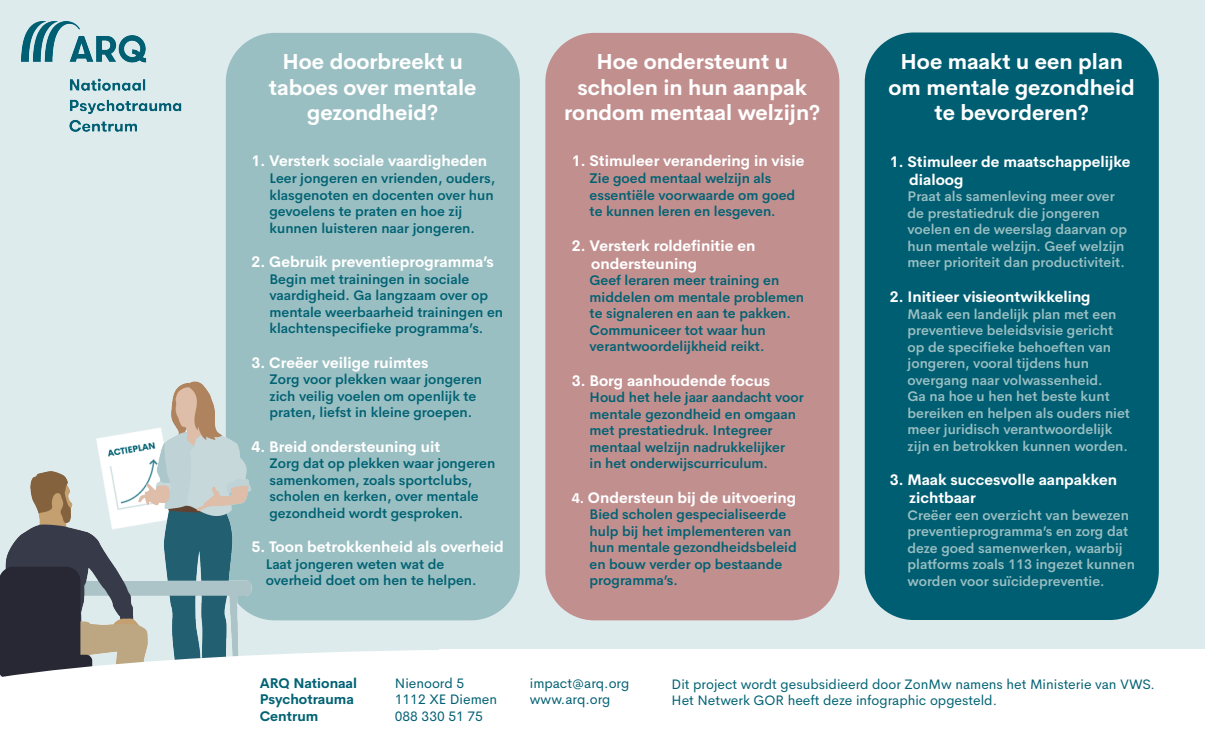
<style>
.page{position:relative;width:1205px;height:745px;background:#fff}
.page>*{position:absolute;margin:0;border:0;box-sizing:border-box;transform-origin:0 0}
.t1{font:700 21.25px/25.5px "Cerebri Sans";color:#fff;text-align:center}
.t2{font:700 15px/18px "Cerebri Sans";color:#fff}
.t3{font:600 13.75px/16.5px "Cerebri Sans";color:#006273}
.t4{font:600 13.75px/16.5px "Cerebri Sans";color:#9abfc2}
.t5{font:13.75px "Cerebri Sans";color:#006273}
.t6{font:13.75px "Cerebri Sans";color:#005f73}
.t7{font:700 13.75px "Cerebri Sans";color:#006273}
.s1{font-size:13.75px}
.s2{color:#006273}
</style>
<div class="page">
<div style="left:0;top:0;width:1204px;height:744px;background:#deebed"></div>
<div style="left:439px;top:649px;width:766px;height:95px;background:#fff"></div>
<div style="left:226px;top:33px;width:294px;height:587px;background:#9abfc2;border-radius:49px"></div>
<div style="left:865px;top:32px;width:293px;height:587px;background:#005e72;border-radius:49px"></div>
<div style="left:545px;top:33px;width:294px;height:587px;background:#c28f8f;border-radius:49px"></div>
<img style="left:21px;top:22px;width:161px;height:110px">
<img style="left:0;top:278px;width:359px;height:371px">
<svg style="left:0;top:649px;width:439px;height:95px;background:#f0f1f1"></svg>
<p class="t1" style="left:269px;top:47px;width:209px">Hoe doorbreekt u taboes over mentale gezondheid?</p>
<p class="t1" style="left:888px;top:47px;width:248px">Hoe maakt u een plan om mentale gezondheid te bevorderen?</p>
<p class="t1" style="left:564px;top:47px;width:257px">Hoe ondersteunt u scholen in hun aanpak rondom mentaal welzijn?</p>
<p class="t2" style="left:252px;top:151px;width:237px">1. Versterk sociale vaardigheden</p>
<p class="t3" style="left:269px;top:169px;width:227px">Leer jongeren en vrienden, ouders, klasgenoten en docenten over hun gevoelens te praten en hoe zij kunnen luisteren naar jongeren.</p>
<p class="t2" style="left:252px;top:251px;width:244px">2. Gebruik preventieprogramma’s</p>
<p class="t3" style="left:269px;top:269px;width:235px">Begin met trainingen in sociale vaardigheid. Ga langzaam over op mentale weerbaarheid trainingen en klachtenspecifieke programma’s.</p>
<p class="t2" style="left:252px;top:352px;width:178px">3. Creëer veilige ruimtes</p>
<p class="t3" style="left:269px;top:370px;width:214px">Zorg voor plekken waar jongeren zich veilig voelen om openlijk te praten, liefst in kleine groepen.</p>
<p class="t2" style="left:252px;top:436px;width:190px">4. Breid ondersteuning uit</p>
<p class="t3" style="left:269px;top:454px;width:227px">Zorg dat op plekken waar jongeren samenkomen, zoals sportclubs,</p>
<p class="t3" style="left:269px;top:487px;width:211px">scholen en kerken, over mentale gezondheid wordt gesproken.</p>
<p class="t2" style="left:252px;top:536px;width:254px">5. Toon betrokkenheid als overheid</p>
<p class="t3" style="left:266px;top:554px;width:212px">Laat jongeren weten wat de overheid doet om hen te helpen.</p>
<p class="t2" style="left:572px;top:151px;width:234px">1. Stimuleer verandering in visie</p>
<p class="t3" style="left:589px;top:169px;width:183px">Zie goed mentaal welzijn als</p>
<p class="t3" style="left:589px;top:185px;width:207px">essentiële voorwaarde om goed te kunnen leren en lesgeven.</p>
<p class="t2" style="left:591px;top:235px;width:166px;text-indent:-20px">2. Versterk roldefinitie en ondersteuning</p>
<p class="t3" style="left:589px;top:271px;width:191px">Geef leraren meer training en</p>
<p class="t3" style="left:589px;top:287px;width:216px">middelen om mentale problemen te signaleren en aan te pakken.<br>Communiceer tot waar hun verantwoordelijkheid reikt.</p>
<p class="t2" style="left:572px;top:370px;width:200px">3. Borg aanhoudende focus</p>
<p class="t3" style="left:589px;top:388px;width:216px">Houd het hele jaar aandacht voor mentale gezondheid en omgaan</p>
<p class="t3" style="left:589px;top:421px;width:197px">met prestatiedruk. Integreer mentaal welzijn nadrukkelijker in het onderwijscurriculum.</p>
<p class="t2" style="left:572px;top:487px;width:226px"><span class="s1">4.</span> Ondersteun bij de uitvoering</p>
<p class="t3" style="left:589px;top:505px;width:209px">Bied scholen gespecialiseerde hulp bij het implementeren van hun mentale gezondheidsbeleid en bouw verder op bestaande programma’s.</p>
<p class="t2" style="left:909px;top:151px;width:223px;text-indent:-19px">1. Stimuleer de maatschappelijke dialoog</p>
<p class="t4" style="left:907px;top:187px;width:221px">Praat als samenleving meer over de prestatiedruk die jongeren voelen en de weerslag daarvan op</p>
<p class="t4" style="left:907px;top:236px;width:219px">hun mentale welzijn. Geef welzijn meer prioriteit dan productiviteit.</p>
<p class="t2" style="left:890px;top:286px;width:202px">2. Initieer visieontwikkeling</p>
<p class="t4" style="left:907px;top:304px;width:210px">Maak een landelijk plan met een preventieve beleidsvisie gericht op de specifieke behoeften van jongeren, vooral tijdens hun</p>
<p class="t4" style="left:907px;top:370px;width:224px">overgang naar volwassenheid.<br>Ga na hoe u hen het beste kunt bereiken en helpen als ouders niet meer juridisch verantwoordelijk zijn en betrokken kunnen worden.</p>
<p class="t2" style="left:890px;top:469px;width:229px">3. Maak succesvolle aanpakken</p>
<p class="t2" style="left:909px;top:487px;width:68px">zichtbaar</p>
<p class="t4" style="left:907px;top:505px;width:229px">Creëer een overzicht van bewezen preventieprogramma’s en zorg dat deze goed samenwerken, waarbij platforms zoals 113 ingezet kunnen worden voor suïcidepreventie.</p>
<p class="t7" style="left:260px;top:671px;width:99px">ARQ Nationaal</p>
<p class="t6" style="left:395px;top:671px;width:71px">Nienoord 5</p>
<p class="t6" style="left:530px;top:671px;width:101px">impact@arq.org</p>
<p class="t7" style="left:260px;top:688px;width:96px">Psychotrauma</p>
<p class="t6" style="left:395px;top:688px;width:104px">1112 XE Diemen</p>
<p class="t6" style="left:530px;top:688px;width:82px">www.arq.or<span class="s2">g</span></p>
<p class="t7" style="left:260px;top:704px;width:60px">Centrum</p>
<p class="t6" style="left:395px;top:704px;width:90px">088 330 51 75</p>
<p class="t5" style="left:671px;top:672px;width:485px">Dit project wordt gesubsidieerd door ZonMw namens het Ministerie van VWS.</p>
<p class="t5" style="left:671px;top:689px;width:327px">Het Netwerk GOR heeft deze infographic opgesteld.</p>
</div>
